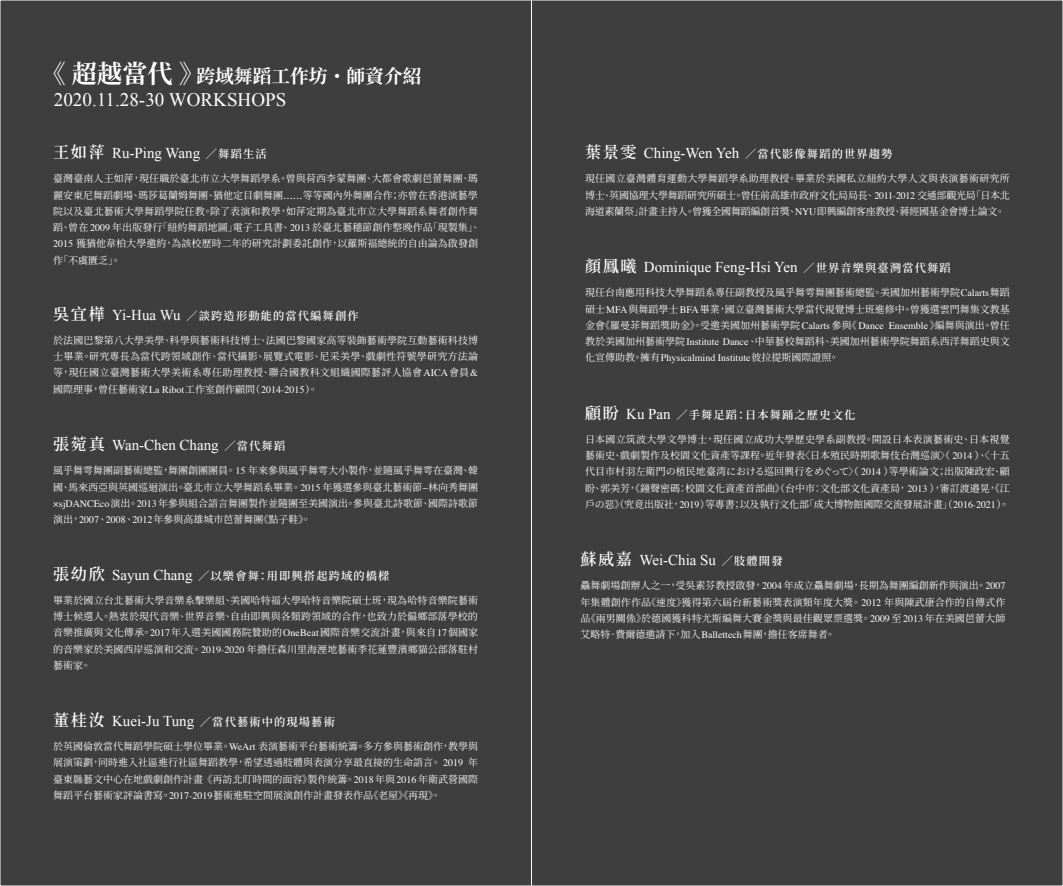
<style>
.page{position:relative;width:1063px;height:886px;background:#3e3e3f}
.page>*{position:absolute;margin:0;border:0;box-sizing:border-box;transform-origin:0 0}
.t1{font:19px "Times New Roman";color:#fff}
.t2{font:700 18.75px "Source Han Serif TC";color:#fff}
.t3{font:15px "Times New Roman";color:#fff}
.t4{font:600 11.25px "Noto Serif CJ Ktc";letter-spacing:.1em;color:#fff}
.t5{font:10px/16.2px "Source Han Serif TC";color:#fff;text-align:justify}
.t6{font:10px "Times";color:#fff}
.s1{font-size:25.25px}
.s2{font-family:"Noto Serif CJ Ktc";font-weight:600;font-size:16.12px}
.s3{font-family:"Noto Serif CJ Ktc";font-weight:600;font-size:11.25px}
.s4{font-family:"Times"}
.s5{font-size:16.12px}
.s6{font-family:"Times New Roman";font-weight:400;font-size:15px}
.s7{font-family:"Source Han Serif TC"}
</style>
<div class="page">
<h2 class="t2" style="left:40px;top:65px;width:383px"><span class="s1">《 超越當代 》</span>跨域舞蹈工作坊 ・ 師資介紹</h2>
<h1 class="t1" style="left:54px;top:86px;width:234px">2020.11.28-30 WORKSHOPS</h1>
<h3 class="t3" style="left:53px;top:143px;width:215px"><span class="s2">王如萍</span> Ru-Ping Wang <span class="s3">／舞蹈生活</span></h3>
<p class="t5" style="left:53px;top:171px;width:429px;text-align:left">臺灣臺南人王如萍，現任職於臺北市立大學舞蹈學系。曾與荷西李蒙舞團、大都會歌劇芭蕾舞團、瑪麗安東尼舞蹈劇場、瑪莎葛蘭姆舞團、猶他定目劇舞團……等等國內外舞團合作；亦曾在香港演藝學院以及臺北藝術大學舞蹈學院任教。除了表演和教學，如萍定期為臺北市立大學舞蹈系舞者創作舞蹈、曾在 <span class="s4">2009</span> 年出版發行「紐約舞蹈地圖」電子工具書、<span class="s4">2013</span> 於臺北藝穗節創作整晚作品「現製集」、<span class="s4">2015</span> 獲猶他韋柏大學邀約，為該校歷時二年的研究計劃委託創作，以羅斯福總統的自由論為啟發創作「不虞匱乏」。</p>
<p class="t4" style="left:53px;top:309px;width:307px"><span class="s5">吳宜樺</span> <span class="s6">Yi-Hua Wu</span> ／談跨造形動能的當代編舞創作</p>
<p class="t5" style="left:53px;top:332px;width:426px">於法國巴黎第八大學美學、科學與藝術科技博士、法國巴黎國家高等裝飾藝術學院互動藝術科技博士畢業。研究專長為當代跨領域創作、當代攝影、展覽式電影、尼采美學、戲劇性符號學研究方法論等，現任國立臺灣藝術大學美術系專任助理教授、聯合國教科文組織國際藝評人協會<span class="s4">AICA</span>會員<span class="s4">&amp;</span>國際理事，曾任藝術家<span class="s4">La Ribot</span>工作室創作顧問（<span class="s4">2014-2015</span>）。</p>
<h3 class="t3" style="left:585px;top:143px;width:309px"><span class="s2">葉景雯</span> Ching-Wen Yeh <span class="s3">／當代影像舞蹈的世界趨勢</span></h3>
<p class="t5" style="left:585px;top:171px;width:426px">現任國立臺灣體育運動大學舞蹈學系助理教授。畢業於美國私立紐約大學人文與表演藝術研究所博士、英國協理大學舞蹈研究所碩士。曾任前高雄市政府文化局局長、<span class="s4">2011-2012</span> 交通部觀光局「日本北海道素蘭祭」計畫主持人。曾獲全國舞蹈編創首獎、<span class="s4">NYU</span>即興編創客座教授、蔣經國基金會博士論文。</p>
<h3 class="t3" style="left:585px;top:257px;width:367px"><span class="s2">顏鳳曦</span> Dominique Feng-Hsi Yen <span class="s3">／世界音樂與臺灣當代舞蹈</span></h3>
<p class="t5" style="left:585px;top:285px;width:426px">現任台南應用科技大學舞蹈系專任副教授及風乎舞雩舞團藝術總監。美國加州藝術學院<span class="s4">Calarts</span>舞蹈碩士<span class="s4">MFA</span>與舞蹈學士<span class="s4">BFA</span>畢業，國立臺灣藝術大學當代視覺博士班進修中。曾獲選雲門舞集文教基金會《羅曼菲舞蹈獎助金》。受邀美國加州藝術學院 <span class="s4">Calarts</span> 參與《 <span class="s4">Dance Ensemble</span> 》編舞與演出。曾任教於美國加州藝術學院<span class="s4">Institute Dance</span>、中華藝校舞蹈科、美國加州藝術學院舞蹈系西洋舞蹈史與文</p>
<p class="t6" style="left:585px;top:349px;width:255px"><span class="s7">化宣傳助教。擁有</span>Physicalmind Institute<span class="s7">彼拉提斯國際證照。</span></p>
<p class="t4" style="left:585px;top:408px;width:272px"><span class="s5">顧盼</span> <span class="s6">Ku Pan</span> ／手舞足蹈：日本舞踊之歷史文化</p>
<h3 class="t3" style="left:53px;top:435px;width:234px"><span class="s2">張菀真</span> Wan-Chen Chang <span class="s3">／當代舞蹈</span></h3>
<p class="t5" style="left:585px;top:431px;width:426px">日本國立筑波大學文學博士，現任國立成功大學歷史學系副教授。開設日本表演藝術史、日本視覺藝術史、戲劇製作及校園文化資產等課程。近年發表〈日本殖民時期歌舞伎台灣巡演〉（ <span class="s4">2014</span> ）、〈十五代目市村羽左衛門の植民地臺湾における巡回興行をめぐって〉（ <span class="s4">2014</span> ）等學術論文；出版陳政宏、顧盼、郭美芳，《鐘聲密碼：校園文化資產首部曲》（台中市：文化部文化資產局，<span class="s4">2013</span> ），審訂渡邉晃，《江戶の惡》（究竟出版社，<span class="s4">2019</span>）等專書；以及執行文化部「成大博物館國際交流發展計畫」（<span class="s4">2016-2021</span>）。</p>
<p class="t5" style="left:53px;top:463px;width:426px">風乎舞雩舞團副藝術總監，舞團創團團員。<span class="s4">15</span> 年來參與風乎舞雩大小製作，並隨風乎舞雩在臺灣、韓國、馬來西亞與英國巡迴演出。臺北市立大學舞蹈系畢業。<span class="s4">2015</span> 年獲選參與臺北藝術節‒林向秀舞團<span class="s4">×sjDANCEco</span>演出。<span class="s4">2013</span>年參與組合語言舞團製作並隨團至美國演出。參與臺北詩歌節、國際詩歌節演出，<span class="s4">2007</span>、<span class="s4">2008</span>、<span class="s4">2012</span>年參與高雄城市芭蕾舞團《點子鞋》。</p>
<p class="t4" style="left:53px;top:569px;width:338px"><span class="s5">張幼欣</span> <span class="s6">Sayun Chang</span> ／以樂會舞：用即興搭起跨域的橋樑</p>
<p class="t5" style="left:53px;top:592px;width:426px">畢業於國立台北藝術大學音樂系擊樂組、美國哈特福大學哈特音樂院碩士班，現為哈特音樂院藝術博士候選人。熱衷於現代音樂、世界音樂、自由即興與各類跨領域的合作，也致力於偏鄉部落學校的音樂推廣與文化傳承。<span class="s4">2017</span>年入選美國國務院贊助的<span class="s4">OneBeat</span>國際音樂交流計畫，與來自<span class="s4">17</span>個國家的音樂家於美國西岸巡演和交流。<span class="s4">2019-2020</span> 年擔任森川里海溼地藝術季花蓮豐濱鄉貓公部落駐村藝術家。</p>
<h3 class="t3" style="left:53px;top:711px;width:283px"><span class="s2">董桂汝</span> Kuei-Ju Tung <span class="s3">／當代藝術中的現場藝術</span></h3>
<p class="t5" style="left:53px;top:738px;width:426px">於英國倫敦當代舞蹈學院碩士學位畢業。<span class="s4">WeArt</span> 表演藝術平台藝術統籌。多方參與藝術創作，教學與展演策劃，同時進入社區進行社區舞蹈教學，希望透過肢體與表演分享最直接的生命語言。 <span class="s4">2019</span> 年臺東縣藝文中心在地戲劇創作計畫 《再訪北盯時間的面容》製作統籌。<span class="s4">2018</span>年與<span class="s4">2016</span>年衛武營國際舞蹈平台藝術家評論書寫。<span class="s4">2017-2019</span>藝術進駐空間展演創作計畫發表作品《老屋》《再現》。</p>
<h3 class="t3" style="left:581px;top:550px;width:204px"><span class="s2">蘇威嘉</span> Wei-Chia Su <span class="s3">／肢體開發</span></h3>
<p class="t5" style="left:581px;top:578px;width:426px">驫舞劇場創辦人之一，受吳素芬教授啟發，<span class="s4">2004</span> 年成立驫舞劇場，長期為舞團編創新作與演出。<span class="s4">2007</span>年集體創作作品《速度》獲得第六屆台新藝術獎表演類年度大獎。<span class="s4">2012</span> 年與陳武康合作的自傳式作品《兩男關係》於德國獲科特尤斯編舞大賽金獎與最佳觀眾票選獎。<span class="s4">2009</span>至 <span class="s4">2013</span>年在美國芭蕾大師艾略特．費爾德邀請下，加入<span class="s4">Ballettech</span>舞團，擔任客席舞者。</p>
</div>
